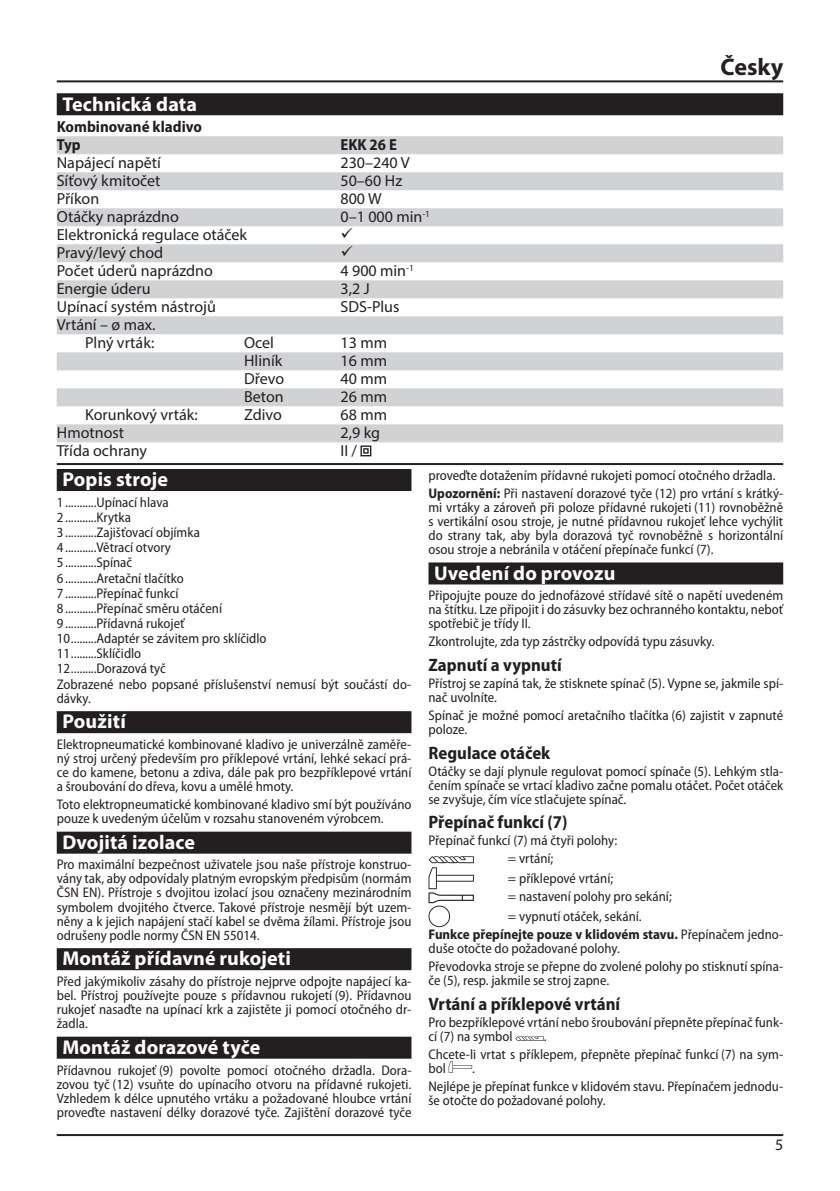
<style>
.page{position:relative;width:840px;height:1191px;background:#fff}
.page>*{position:absolute;margin:0;border:0;box-sizing:border-box;transform-origin:0 0}
.t1{font:700 24px "Myriad Pro";color:#231f20}
.t2{font:700 20px "Myriad Pro";letter-spacing:.005em;color:#fff}
.t3{font:700 semi-condensed 18px "Myriad Pro";color:#231f20}
.t4{font:16px/18px "Myriad Pro";color:#231f20;text-align:right}
.t5{font:700 semi-condensed 16px/18px "Myriad Pro";color:#231f20}
.t6{font:semi-condensed 14px/14px "Myriad Pro";color:#231f20}
.s1{font-weight:700}
</style>
<div class="page">
<hr style="left:57px;top:80px;width:725px;height:2px;background:#231f20">
<hr style="left:57px;top:1134px;width:725px;height:2px;background:#231f20">
<div style="left:57px;top:93px;width:725px;height:22px;background:#231f20"></div>
<div style="left:57px;top:136px;width:725px;height:18px;background:#d1d2d4"></div>
<div style="left:57px;top:172px;width:725px;height:18px;background:#d1d2d4"></div>
<div style="left:57px;top:208px;width:725px;height:18px;background:#d1d2d4"></div>
<div style="left:57px;top:244px;width:725px;height:18px;background:#d1d2d4"></div>
<div style="left:57px;top:280px;width:725px;height:18px;background:#d1d2d4"></div>
<div style="left:57px;top:316px;width:725px;height:18px;background:#d1d2d4"></div>
<div style="left:57px;top:352px;width:725px;height:18px;background:#d1d2d4"></div>
<div style="left:57px;top:388px;width:725px;height:18px;background:#d1d2d4"></div>
<div style="left:57px;top:424px;width:725px;height:18px;background:#d1d2d4"></div>
<svg style="left:360px;top:445px;width:11px;height:11px"></svg>
<hr style="left:57px;top:463px;width:725px;height:2px;background:#231f20">
<div style="left:57px;top:469px;width:354px;height:22px;background:#231f20"></div>
<div style="left:57px;top:711px;width:354px;height:22px;background:#231f20"></div>
<div style="left:57px;top:831px;width:354px;height:22px;background:#231f20"></div>
<div style="left:57px;top:948px;width:354px;height:22px;background:#231f20"></div>
<div style="left:57px;top:1036px;width:354px;height:22px;background:#231f20"></div>
<div style="left:428px;top:562px;width:354px;height:22px;background:#231f20"></div>
<svg style="left:428px;top:856px;width:45px;height:71px"></svg>
<svg style="left:515px;top:1036px;width:28px;height:4px"></svg>
<svg style="left:448px;top:1061px;width:24px;height:11px"></svg>
<h2 class="t2" style="left:62px;top:91px;width:136px">Technická data</h2>
<p class="t5" style="left:57px;top:118px;width:147px">Kombinované kladivo<br>Typ</p>
<p class="t5" style="left:340px;top:136px;width:58px">EKK 26 E</p>
<p class="t4" style="left:57px;top:154px;width:106px">Napájecí napětí</p>
<p class="t4" style="left:340px;top:154px;width:70px">230–240 V</p>
<p class="t4" style="left:57px;top:172px;width:105px">Síťový kmitočet</p>
<p class="t4" style="left:340px;top:172px;width:63px">50–60 Hz</p>
<p class="t4" style="left:57px;top:190px;width:44px">Příkon</p>
<p class="t4" style="left:340px;top:190px;width:42px">800 W</p>
<p class="t4" style="left:57px;top:208px;width:124px">Otáčky naprázdno</p>
<p class="t4" style="left:340px;top:208px;width:91px">0–1 000 min<sup>-1</sup></p>
<p class="t4" style="left:57px;top:226px;width:192px">Elektronická regulace otáček</p>
<p class="t4" style="left:57px;top:244px;width:108px">Pravý/levý chod</p>
<p class="t4" style="left:57px;top:262px;width:157px">Počet úderů naprázdno</p>
<p class="t4" style="left:340px;top:262px;width:75px">4 900 min<sup>-1</sup></p>
<p class="t4" style="left:57px;top:280px;width:95px">Energie úderu</p>
<p class="t4" style="left:340px;top:280px;width:31px">3,2 J</p>
<p class="t4" style="left:57px;top:298px;width:160px">Upínací systém nástrojů</p>
<p class="t4" style="left:340px;top:298px;width:60px">SDS-Plus</p>
<p class="t4" style="left:57px;top:316px;width:100px">Vrtání – ø max.<br>Plný vrták:</p>
<p class="t4" style="left:244px;top:334px;width:31px">Ocel</p>
<p class="t4" style="left:340px;top:334px;width:48px">13 mm</p>
<p class="t4" style="left:244px;top:352px;width:40px">Hliník</p>
<p class="t4" style="left:340px;top:352px;width:48px">16 mm</p>
<p class="t4" style="left:244px;top:370px;width:42px">Dřevo</p>
<p class="t4" style="left:340px;top:370px;width:48px">40 mm</p>
<p class="t4" style="left:244px;top:388px;width:41px">Beton</p>
<p class="t4" style="left:340px;top:388px;width:48px">26 mm</p>
<h1 class="t1" style="left:720px;top:51px;width:64px">Česky</h1>
<p class="t4" style="left:85px;top:406px;width:114px">Korunkový vrták:</p>
<p class="t4" style="left:244px;top:406px;width:39px">Zdivo</p>
<p class="t4" style="left:340px;top:406px;width:48px">68 mm</p>
<p class="t4" style="left:57px;top:424px;width:69px">Hmotnost</p>
<p class="t4" style="left:340px;top:424px;width:41px">2,9 kg</p>
<p class="t4" style="left:57px;top:442px;width:92px">Třída ochrany</p>
<p class="t4" style="left:340px;top:442px;width:18px">II /</p>
<h2 class="t2" style="left:62px;top:466px;width:107px">Popis stroje</h2>
<p class="t6" style="left:57px;top:495px;width:356px;line-height:15px">1 ...........Upínací hlava<br>2 ...........Krytka<br>3 ...........Zajišťovací objímka<br>4 ...........Větrací otvory<br>5 ...........Spínač<br>6 ...........Aretační tlačítko<br>7 ...........Přepínač funkcí<br>8 ...........Přepínač směru otáčení<br>9 ...........Přídavná rukojeť<br>10.........Adaptér se závitem pro sklíčidlo<br>11.........Sklíčidlo<br>12.........Dorazová tyč<br>Zobrazené nebo popsané příslušenství nemusí být součástí do&shy;dávky.</p>
<h2 class="t2" style="left:62px;top:708px;width:65px">Použití</h2>
<p class="t6" style="left:57px;top:737px;width:356px;text-align:justify">Elektropneumatické kombinované kladivo je univerzálně zaměře&shy;ný stroj určený především pro příklepové vrtání, lehké sekací prá&shy;ce do kamene, betonu a zdiva, dále pak pro bezpříklepové vrtání a šroubování do dřeva, kovu a umělé hmoty.</p>
<p class="t6" style="left:57px;top:797px;width:356px">Toto elektropneumatické kombinované kladivo smí být používáno pouze k uvedeným účelům v rozsahu stanoveném výrobcem.</p>
<h2 class="t2" style="left:62px;top:829px;width:134px">Dvojitá izolace</h2>
<p class="t6" style="left:57px;top:858px;width:356px;text-align:justify">Pro maximální bezpečnost uživatele jsou naše přístroje konstruo&shy;vány tak, aby odpovídaly platným evropským předpisům (normám ČSN EN). Přístroje s dvojitou izolací jsou označeny mezinárodním symbolem dvojitého čtverce. Takové přístroje nesmějí být uzem&shy;něny a k jejich napájení stačí kabel se dvěma žílami. Přístroje jsou odrušeny podle normy ČSN EN 55014.</p>
<h2 class="t2" style="left:62px;top:945px;width:230px">Montáž přídavné rukojeti</h2>
<p class="t6" style="left:57px;top:974px;width:356px;text-align:justify">Před jakýmikoliv zásahy do přístroje nejprve odpojte napájecí ka&shy;bel. Přístroj používejte pouze s přídavnou rukojetí (9). Přídavnou rukojeť nasaďte na upínací krk a zajistěte ji pomocí otočného dr&shy;žadla.</p>
<h2 class="t2" style="left:62px;top:1034px;width:199px">Montáž dorazové tyče</h2>
<p class="t6" style="left:57px;top:1063px;width:356px;text-align:justify">Přídavnou rukojeť (9) povolte pomocí otočného držadla. Dora&shy;zovou tyč (12) vsuňte do upínacího otvoru na přídavné rukojeti.<br>Vzhledem k délce upnutého vrtáku a požadované hloubce vrtání proveďte nastavení délky dorazové tyče. Zajištění dorazové tyče</p>
<p class="t6" style="left:428px;top:466px;width:356px;line-height:18px">proveďte dotažením přídavné rukojeti pomocí otočného držadla.<br><span class="s1">Upozornění:</span> Při nastavení dorazové tyče (12) pro vrtání s krátký-</p>
<p class="t6" style="left:428px;top:500px;width:356px;text-align:justify">mi vrtáky a zároveň při poloze přídavné rukojeti (11) rovnoběžně s vertikální osou stroje, je nutné přídavnou rukojeť lehce vychýlit do strany tak, aby byla dorazová tyč rovnoběžně s horizontální osou stroje a nebránila v otáčení přepínače funkcí (7).</p>
<h2 class="t2" style="left:434px;top:560px;width:183px">Uvedení do provozu</h2>
<p class="t6" style="left:428px;top:589px;width:356px;text-align:justify">Připojujte pouze do jednofázové střídavé sítě o napětí uvedeném na štítku. Lze připojit i do zásuvky bez ochranného kontaktu, neboť spotřebič je třídy II.</p>
<p class="t6" style="left:428px;top:635px;width:287px">Zkontrolujte, zda typ zástrčky odpovídá typu zásuvky.</p>
<p class="t3" style="left:428px;top:655px;width:135px">Zapnutí a vypnutí</p>
<p class="t6" style="left:428px;top:676px;width:356px">Přístroj se zapíná tak, že stisknete spínač (5). Vypne se, jakmile spí&shy;nač uvolníte.</p>
<p class="t6" style="left:428px;top:708px;width:356px">Spínač je možné pomocí aretačního tlačítka (6) zajistit v zapnuté poloze.</p>
<p class="t3" style="left:428px;top:742px;width:123px">Regulace otáček</p>
<p class="t6" style="left:428px;top:764px;width:356px;text-align:justify">Otáčky se dají plynule regulovat pomocí spínače (5). Lehkým stla&shy;čením spínače se vrtací kladivo začne pomalu otáčet. Počet otáček se zvyšuje, čím více stlačujete spínač.</p>
<p class="t3" style="left:428px;top:812px;width:140px">Přepínač funkcí (7)</p>
<p class="t6" style="left:507px;top:832px;width:111px;line-height:18px;text-indent:-79px">Přepínač funkcí (7) má čtyři polohy: = vrtání;</p>
<p class="t6" style="left:507px;top:869px;width:165px;line-height:18px">= příklepové vrtání;<br>= nastavení polohy pro sekání;</p>
<p class="t6" style="left:428px;top:907px;width:356px;line-height:18px;text-indent:79px">= vypnutí otáček, sekání.<br><span class="s1">Funkce přepínejte pouze v klidovém stavu.</span> Přepínačem jedno-</p>
<p class="t6" style="left:428px;top:939px;width:356px;line-height:18px">duše otočte do požadované polohy.<br>Převodovka stroje se přepne do zvolené polohy po stisknutí spína-</p>
<p class="t6" style="left:428px;top:973px;width:182px">če (5), resp. jakmile se stroj zapne.</p>
<p class="t3" style="left:428px;top:993px;width:193px">Vrtání a příklepové vrtání</p>
<p class="t6" style="left:428px;top:1015px;width:356px">Pro bezpříklepové vrtání nebo šroubování přepněte přepínač funk&shy;cí (7) na symbol</p>
<p class="t6" style="left:428px;top:1027px;width:355px;line-height:18px;text-indent:115px">.<br>Chcete-li vrtat s příklepem, přepněte přepínač funkcí (7) na sym-</p>
<p class="t6" style="left:428px;top:1061px;width:19px">bol</p>
<p class="t6" style="left:428px;top:1059px;width:356px;line-height:18px;text-indent:44px">.<br>Nejlépe je přepínat funkce v klidovém stavu. Přepínačem jednodu-</p>
<p class="t6" style="left:428px;top:1093px;width:178px">še otočte do požadované polohy.</p>
<p class="t4" style="left:774px;top:1135px;width:10px">5</p>
</div>
